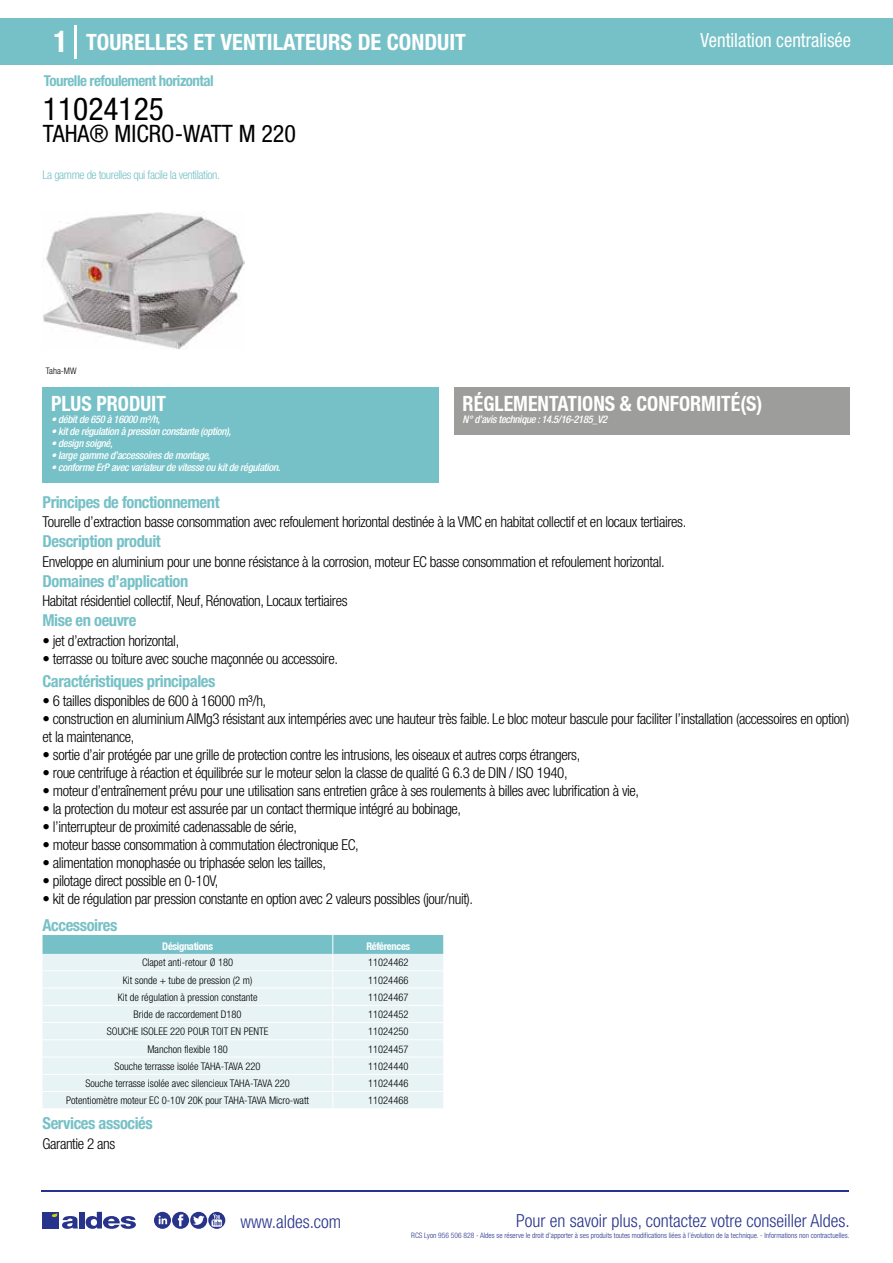
<style>
.page{position:relative;width:893px;height:1263px;background:#fff}
.page>*{position:absolute;margin:0;border:0;box-sizing:border-box;transform-origin:0 0}
.t1{font:condensed 31.5px "Helvetica Neue LT Std";color:#000}
.t2{font:condensed 24px "Helvetica Neue LT Std";color:#000}
.t3{font:700 condensed 22.5px "Helvetica Neue LT Std";color:#fff}
.t4{font:700 condensed 21px "Helvetica Neue";color:#fff;scale:.95 1}
.t5{font:condensed 19.5px "Helvetica Neue LT Std";color:#fff;scale:.95 1}
.t6{font:300 condensed 18px "Helvetica Neue";color:#28348b}
.t7{font:700 condensed 16.5px "Helvetica Neue LT Std";letter-spacing:-.025em;color:#76c1c7}
.t8{font:300 condensed 15px/18px "Helvetica Neue LT Std";letter-spacing:-.025em;color:#000}
.t9{font:700 condensed 15px "Helvetica Neue LT Std";letter-spacing:-.035em;color:#76c1c7}
.t10{font:300 condensed 12px "Helvetica Neue LT Std";letter-spacing:-.035em;color:#76c1c7}
.t11{font:300 condensed 10.5px "Helvetica Neue";color:#000}
.t12{font:italic 500 condensed 10.5px "Helvetica Neue";letter-spacing:-.03em;color:#fff}
.t13{font:700 condensed 10.5px "Helvetica Neue";letter-spacing:-.03em;color:#fff}
.t14{font:300 condensed 9px "Helvetica Neue";color:#000}
.t15{font:300 condensed 7.5px "Helvetica Neue";color:#28348b}
.s1{font-size:30px}
</style>
<div class="page">
<div style="left:0;top:18px;width:893px;height:46px;background:#76c1c7"></div>
<div style="left:454px;top:387px;width:396px;height:48px;background:#9d9d9c"></div>
<div style="left:43px;top:387px;width:396px;height:96px;background:#76c1c7"></div>
<hr style="left:74px;top:25px;width:2px;height:33px;background:#fff">
<svg style="left:43px;top:212px;width:201px;height:138px"></svg>
<svg style="left:43px;top:935px;width:401px;height:173px;background:#dceef0"></svg>
<hr style="left:41px;top:1190px;width:808px;height:1px;background:#28348b">
<svg style="left:154px;top:1212px;width:71px;height:17px"></svg>
<div style="left:42px;top:1212px;width:17px;height:16px;background:#28348b"></div>
<div style="left:79px;top:1212px;width:5px;height:16px;background:#28348b"></div>
<svg style="left:86px;top:1212px;width:50px;height:17px"></svg>
<svg style="left:52px;top:1213px;width:26px;height:16px"></svg>
<h3 class="t3" style="left:54px;top:28px;width:414px"><span class="s1">1</span> TOURELLES ET VENTILATEURS DE CONDUIT</h3>
<h3 class="t5" style="left:701px;top:29px;width:160px">Ventilation centralisée</h3>
<p class="t9" style="left:44px;top:71px;width:171px">Tourelle refoulement horizontal</p>
<h1 class="t1" style="left:43px;top:91px;width:122px">11024125</h1>
<h2 class="t2" style="left:43px;top:120px;width:254px">TAHA® MICRO-WATT M 220</h2>
<p class="t10" style="left:43px;top:167px;width:179px">La gamme de tourelles qui facile la ventilation.</p>
<p class="t14" style="left:46px;top:365px;width:32px">Taha-MW</p>
<h3 class="t4" style="left:51px;top:391px;width:122px">PLUS PRODUIT</h3>
<p class="t12" style="left:51px;top:413px;width:110px">• débit de 650 à 16000 m³/h,</p>
<p class="t12" style="left:51px;top:425px;width:182px">• kit de régulation à pression constante (option),</p>
<p class="t12" style="left:51px;top:437px;width:63px">• design soigné,</p>
<p class="t12" style="left:51px;top:449px;width:161px">• large gamme d’accessoires de montage,</p>
<p class="t12" style="left:51px;top:461px;width:231px">• conforme ErP avec variateur de vitesse ou kit de régulation.</p>
<p class="t7" style="left:43px;top:492px;width:179px">Principes de fonctionnement</p>
<h3 class="t4" style="left:463px;top:391px;width:317px">RÉGLEMENTATIONS &amp; CONFORMITÉ(S)</h3>
<p class="t12" style="left:463px;top:413px;width:146px">N° d’avis technique : 14.5/16-2185_V2</p>
<p class="t8" style="left:43px;top:513px;width:645px">Tourelle d’extraction basse consommation avec refoulement horizontal destinée à la VMC en habitat collectif et en locaux tertiaires.</p>
<p class="t8" style="left:43px;top:552px;width:624px">Enveloppe en aluminium pour une bonne résistance à la corrosion, moteur EC basse consommation et refoulement horizontal.</p>
<p class="t8" style="left:43px;top:592px;width:307px">Habitat résidentiel collectif, Neuf, Rénovation, Locaux tertiaires</p>
<p class="t8" style="left:43px;top:631px;width:138px">• jet d’extraction horizontal,</p>
<p class="t8" style="left:43px;top:649px;width:297px">• terrasse ou toiture avec souche maçonnée ou accessoire.</p>
<p class="t7" style="left:43px;top:531px;width:120px">Description produit</p>
<p class="t7" style="left:43px;top:571px;width:147px">Domaines d’application</p>
<p class="t7" style="left:43px;top:610px;width:95px">Mise en oeuvre</p>
<p class="t7" style="left:43px;top:671px;width:174px">Caractéristiques principales</p>
<p class="t8" style="left:43px;top:692px;width:225px">• 6 tailles disponibles de 600 à 16000 m³/h,</p>
<p class="t8" style="left:43px;top:710px;width:808px">• construction en aluminium AlMg3 résistant aux intempéries avec une hauteur très faible. Le bloc moteur bascule pour faciliter l’installation (accessoires en option) et la maintenance,</p>
<p class="t8" style="left:43px;top:746px;width:539px">• sortie d’air protégée par une grille de protection contre les intrusions, les oiseaux et autres corps étrangers,</p>
<p class="t8" style="left:43px;top:764px;width:527px">• roue centrifuge à réaction et équilibrée sur le moteur selon la classe de qualité G 6.3 de DIN / ISO 1940,</p>
<p class="t8" style="left:43px;top:782px;width:598px">• moteur d’entraînement prévu pour une utilisation sans entretien grâce à ses roulements à billes avec lubrification à vie,</p>
<p class="t8" style="left:43px;top:800px;width:420px">• la protection du moteur est assurée par un contact thermique intégré au bobinage,</p>
<p class="t8" style="left:43px;top:818px;width:256px">• l’interrupteur de proximité cadenassable de série,</p>
<p class="t8" style="left:43px;top:836px;width:318px">• moteur basse consommation à commutation électronique EC,</p>
<p class="t8" style="left:43px;top:854px;width:285px">• alimentation monophasée ou triphasée selon les tailles,</p>
<p class="t8" style="left:43px;top:872px;width:177px">• pilotage direct possible en 0-10V,</p>
<p class="t8" style="left:43px;top:890px;width:432px">• kit de régulation par pression constante en option avec 2 valeurs possibles (jour/nuit).</p>
<p class="t7" style="left:43px;top:915px;width:76px">Accessoires</p>
<p class="t13" style="left:162px;top:939px;width:52px">Désignations</p>
<p class="t13" style="left:366px;top:939px;width:45px">Références</p>
<p class="t11" style="left:142px;top:957px;width:93px">Clapet anti-retour Ø 180</p>
<p class="t11" style="left:368px;top:957px;width:42px">11024462</p>
<p class="t11" style="left:123px;top:974px;width:131px">Kit sonde + tube de pression (2 m)</p>
<p class="t11" style="left:368px;top:974px;width:42px">11024466</p>
<p class="t11" style="left:118px;top:991px;width:141px">Kit de régulation à pression constante</p>
<p class="t11" style="left:368px;top:991px;width:42px">11024467</p>
<p class="t11" style="left:134px;top:1008px;width:110px">Bride de raccordement D180</p>
<p class="t11" style="left:368px;top:1008px;width:42px">11024452</p>
<p class="t11" style="left:107px;top:1026px;width:163px">SOUCHE ISOLEE 220 POUR TOIT EN PENTE</p>
<p class="t11" style="left:368px;top:1026px;width:42px">11024250</p>
<p class="t11" style="left:147px;top:1043px;width:82px">Manchon flexible 180</p>
<p class="t11" style="left:368px;top:1043px;width:42px">11024457</p>
<p class="t11" style="left:115px;top:1060px;width:148px">Souche terrasse isolée TAHA-TAVA 220</p>
<p class="t11" style="left:368px;top:1060px;width:42px">11024440</p>
<p class="t11" style="left:85px;top:1077px;width:206px">Souche terrasse isolée avec silencieux TAHA-TAVA 220</p>
<p class="t11" style="left:368px;top:1077px;width:42px">11024446</p>
<p class="t11" style="left:66px;top:1095px;width:245px">Potentiomètre moteur EC 0-10V 20K pour TAHA-TAVA Micro-watt</p>
<p class="t11" style="left:368px;top:1095px;width:42px">11024468</p>
<p class="t7" style="left:43px;top:1113px;width:112px">Services associés</p>
<p class="t8" style="left:43px;top:1134px;width:74px">Garantie 2 ans</p>
<p class="t6" style="left:240px;top:1211px;width:102px">www.aldes.com</p>
<p class="t6" style="left:516px;top:1211px;width:335px">Pour en savoir plus, contactez votre conseiller Aldes.</p>
<p class="t15" style="left:411px;top:1230px;width:440px">RCS Lyon 956 506 828 - Aldes se réserve le droit d’apporter à ses produits toutes modifications liées à l’évolution de la technique. - Informations non contractuelles.</p>
</div>
